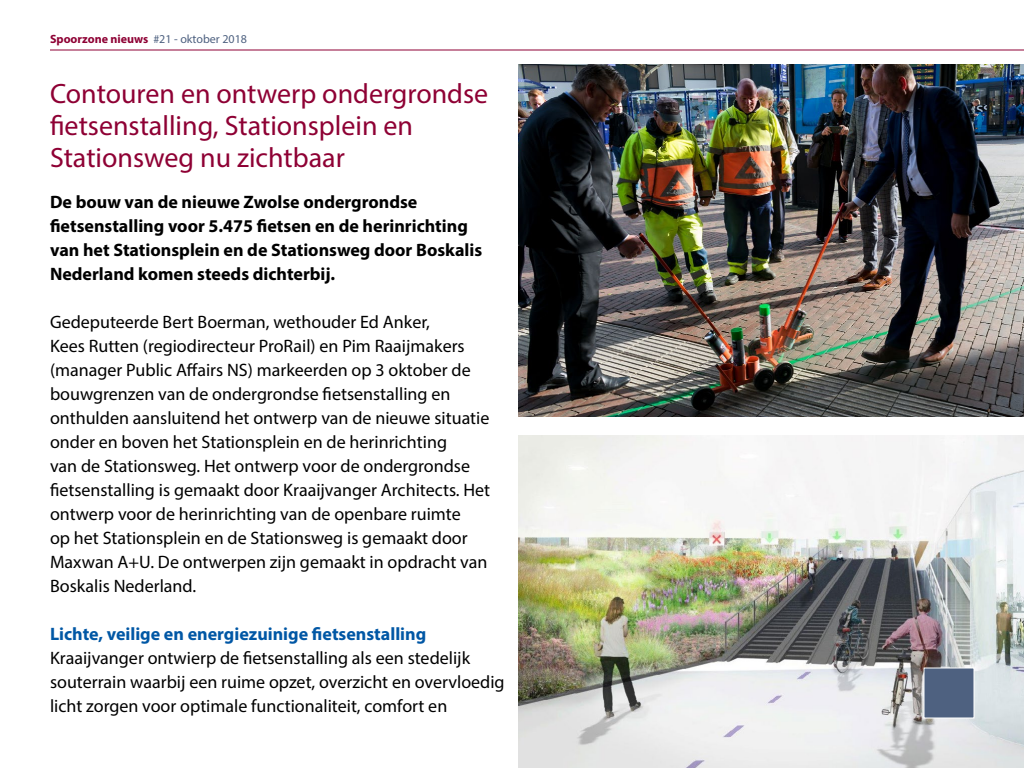
<style>
.page{position:relative;width:1024px;height:768px;background:#fff}
.page>*{position:absolute;margin:0;border:0;box-sizing:border-box;transform-origin:0 0}
.t1{font:28px/32px "Myriad Pro";color:#8e0034}
.t2{font:18px/24px "Myriad Pro";color:#000}
.t3{font:700 18px/24px "Myriad Pro";color:#000}
.t4{font:700 18px "Myriad Pro";color:#0057a5}
.t5{font:700 12px "Myriad Pro";color:#8e0034}
.s1{font-weight:400;color:#4e6180}
</style>
<div class="page">
<img style="left:518px;top:64px;width:506px;height:353px">
<hr style="left:50px;top:50px;width:974px;height:1px;background:#8e0034">
<img style="left:518px;top:435px;width:506px;height:333px">
<div style="left:924px;top:668px;width:50px;height:50px;background:#4e6180"></div>
<p class="t5" style="left:50px;top:31px;width:199px">Spoorzone nieuws <span class="s1">#21 - oktober 2018</span></p>
<h1 class="t1" style="left:50px;top:77px;width:440px">Contouren en ontwerp ondergrondse fietsenstalling, Stationsplein en<br>Stationsweg nu zichtbaar</h1>
<p class="t3" style="left:50px;top:189px;width:434px">De bouw van de nieuwe Zwolse ondergrondse fietsenstalling voor 5.475 fietsen en de herinrichting van het Stationsplein en de Stationsweg door Boskalis Nederland komen steeds dichterbij.</p>
<p class="t2" style="left:50px;top:310px;width:442px">Gedeputeerde Bert Boerman, wethouder Ed Anker,<br>Kees Rutten (regiodirecteur ProRail) en Pim Raaijmakers (manager Public Affairs NS) markeerden op 3 oktober de bouwgrenzen van de ondergrondse fietsenstalling en onthulden aansluitend het ontwerp van de nieuwe situatie onder en boven het Stationsplein en de herinrichting<br>van de Stationsweg. Het ontwerp voor de ondergrondse fietsenstalling is gemaakt door Kraaijvanger Architects. Het ontwerp voor de herinrichting van de openbare ruimte<br>op het Stationsplein en de Stationsweg is gemaakt door Maxwan A+U. De ontwerpen zijn gemaakt in opdracht van Boskalis Nederland.</p>
<p class="t4" style="left:50px;top:622px;width:378px">Lichte, veilige en energiezuinige fietsenstalling</p>
<p class="t2" style="left:50px;top:646px;width:456px">Kraaijvanger ontwierp de fietsenstalling als een stedelijk souterrain waarbij een ruime opzet, overzicht en overvloedig licht zorgen voor optimale functionaliteit, comfort en</p>
</div>
